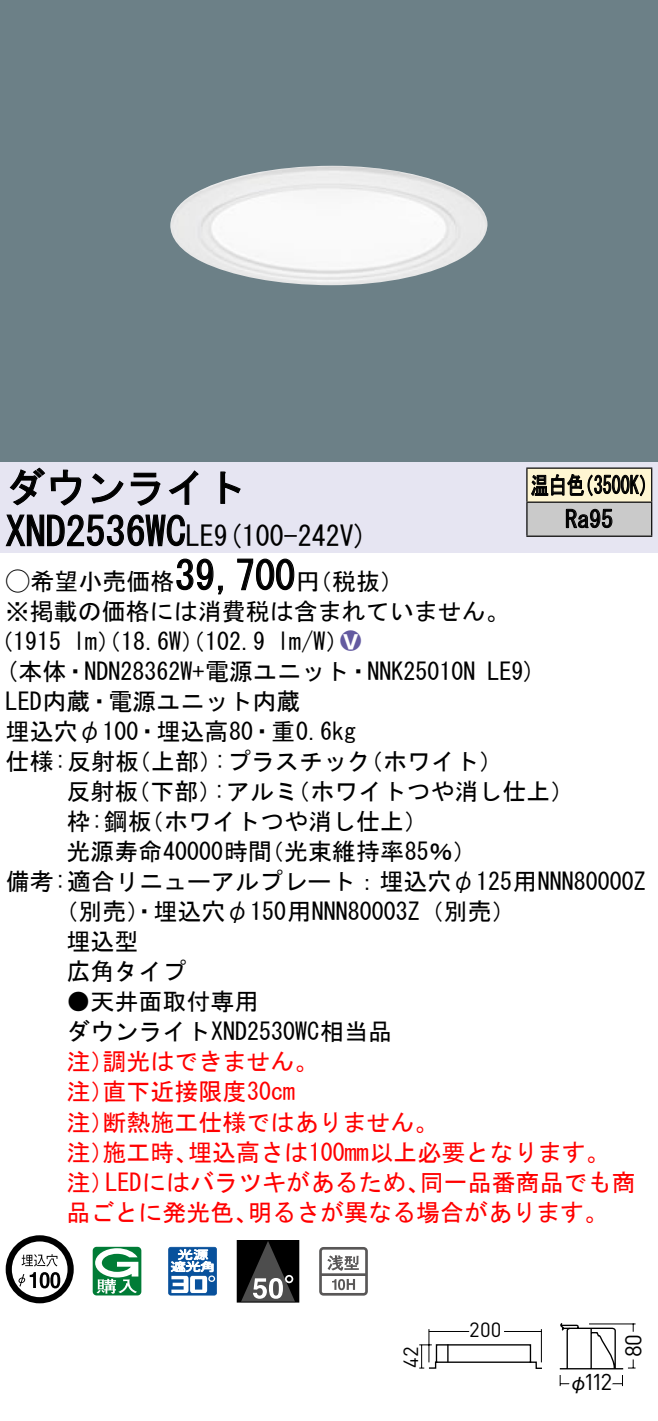
<style>
.page{position:relative;width:658px;height:1421px;background:#fff}
.page>*{position:absolute;margin:0;border:0;box-sizing:border-box;transform-origin:0 0}
.t1{font:40px "MS Gothic";color:#000}
.t2{font:28px "MS Gothic";color:#000}
.t3{font:24px/30.4px "MS Gothic";color:#000}
.t4{font:24px/30px "MS Gothic";color:#f00}
.t5{font:24px/34px "MS Gothic";color:#000;scale:.75 1}
.t6{font:24px "Ford Classification 1";color:#635aa0}
.t7{font:22.8px "DINOT";color:#000}
.t8{font:20.4px "DINOT";color:#000}
.t9{font:20px "Gothic BBB Pro Medium 90 pv RKSJ H";color:#000}
.s1{font-size:28px}
.s2{font-family:"Ford Classification 1"}
.s3{color:#fff}
</style>
<div class="page">
<div style="left:0;top:0;width:658px;height:462px;background:#6c8087"></div>
<img style="left:170px;top:166px;width:318px;height:119px">
<div style="left:0;top:462px;width:658px;height:90px;background:#e6e5f2"></div>
<svg style="left:9px;top:467px;width:73px;height:39px"></svg>
<svg style="left:91px;top:473px;width:33px;height:30px"></svg>
<svg style="left:130px;top:472px;width:30px;height:34px"></svg>
<svg style="left:168px;top:470px;width:30px;height:35px"></svg>
<svg style="left:220px;top:471px;width:21px;height:33px"></svg>
<svg style="left:5px;top:514px;width:181px;height:33px"></svg>
<svg style="left:176px;top:558px;width:47px;height:37px"></svg>
<svg style="left:237px;top:558px;width:58px;height:33px"></svg>
<svg style="left:6px;top:1235px;width:68px;height:68px"></svg>
<svg style="left:40px;top:1271px;width:10px;height:17px"></svg>
<svg style="left:50px;top:1271px;width:10px;height:17px"></svg>
<svg style="left:93px;top:1246px;width:48px;height:49px"></svg>
<svg style="left:168px;top:1246px;width:49px;height:49px"></svg>
<div style="left:237px;top:1240px;width:62px;height:61px;background:#000"></div>
<svg style="left:242px;top:1241px;width:52px;height:59px"></svg>
<div style="left:237px;top:1239px;width:62px;height:63px;border:1px solid #000"></div>
<svg style="left:319px;top:1247px;width:49px;height:48px"></svg>
<div style="left:527px;top:468px;width:124px;height:34px;background:#fff6d2"></div>
<div style="left:527px;top:502px;width:124px;height:34px;background:#cacaca"></div>
<hr style="left:526px;top:467px;width:126px;height:2px;background:#000">
<hr style="left:526px;top:468px;width:1px;height:33px;background:#000">
<hr style="left:651px;top:468px;width:1px;height:33px;background:#000">
<hr style="left:526px;top:501px;width:126px;height:2px;background:#000">
<hr style="left:526px;top:502px;width:1px;height:33px;background:#000">
<hr style="left:651px;top:502px;width:1px;height:33px;background:#000">
<hr style="left:526px;top:535px;width:126px;height:2px;background:#000">
<svg style="left:531px;top:474px;width:114px;height:23px"></svg>
<svg style="left:565px;top:508px;width:47px;height:20px"></svg>
<svg style="left:559px;top:1323px;width:77px;height:64px"></svg>
<svg style="left:419px;top:1329px;width:123px;height:40px"></svg>
<h1 class="t1" style="left:6px;top:467px;width:242px">ダウンライト</h1>
<p class="t2" style="left:214px;top:522px;width:155px">(9 100-242 (V</p>
<h1 class="t1" style="left:6px;top:511px;width:210px">XND2536WC<span class="s1">LE</span></h1>
<h1 class="t1" style="left:175px;top:555px;width:121px">39,700</h1>
<p class="t3" style="left:6px;top:566px;width:505px"><span class="s2">A</span>希望小売価格<br>※掲載の価格には消費税は含まれていません。</p>
<p class="t6" style="left:340px;top:629px;width:22px">2<span class="s3">8</span></p>
<p class="t3" style="left:296px;top:566px;width:109px">（円税抜(</p>
<p class="t3" style="left:277px;top:626px;width:73px">l m (W/</p>
<p class="t3" style="left:-11px;top:626px;width:74px">（1915</p>
<p class="t3" style="left:73px;top:626px;width:193px">lm）（18.6 ）（W 102.9</p>
<p class="t5" style="left:565px;top:468px;width:65px;text-indent:-34px">温白色<br>Ra95</p>
<p class="t5" style="left:575px;top:468px;width:109px">（3500 (K</p>
<p class="t3" style="left:6px;top:656px;width:471px">(本体・NDN28362 +W 電源ユニット・NNK25010N</p>
<p class="t3" style="left:6px;top:686px;width:296px">LED内蔵・電源ユニット内蔵</p>
<p class="t3" style="left:6px;top:716px;width:352px">埋込穴φ100・埋込高80・重0.6kg</p>
<p class="t3" style="left:359px;top:746px;width:145px">（ホワイト(</p>
<p class="t3" style="left:487px;top:656px;width:50px">LE (9</p>
<p class="t3" style="left:214px;top:746px;width:158px">:プラスチック</p>
<p class="t3" style="left:6px;top:746px;width:135px">仕様:反射板</p>
<p class="t3" style="left:127px;top:746px;width:97px">（上部）</p>
<p class="t3" style="left:66px;top:776px;width:73px">反射板</p>
<p class="t3" style="left:126px;top:776px;width:97px">（下部）</p>
<p class="t3" style="left:213px;top:776px;width:86px">:アルミ</p>
<p class="t3" style="left:286px;top:776px;width:289px">（ホワイトつや消し仕上(</p>
<p class="t3" style="left:66px;top:806px;width:87px">枠:鋼板</p>
<p class="t3" style="left:140px;top:806px;width:289px">（ホワイトつや消し仕上(</p>
<p class="t3" style="left:66px;top:836px;width:207px">光源寿命40000時間</p>
<p class="t3" style="left:6px;top:866px;width:641px">備考:適合リニューアルプレート：埋込穴φ125用NNN80000Z</p>
<p class="t3" style="left:54px;top:896px;width:463px">（別売）・埋込穴φ150用NNN80003 （Z 別売(</p>
<p class="t3" style="left:66px;top:926px;width:74px">埋込型</p>
<p class="t3" style="left:66px;top:956px;width:121px">広角タイプ</p>
<p class="t3" style="left:66px;top:986px;width:327px">●天井面取付専用<br>ダウンライトXND2530WC相当品</p>
<p class="t4" style="left:102px;top:1046px;width:217px">調光はできません。</p>
<p class="t3" style="left:260px;top:836px;width:218px">（光束維持率85％(</p>
<p class="t4" style="left:102px;top:1046px;width:194px;text-indent:-36px">注）<br>直下近接限度30cm</p>
<p class="t4" style="left:102px;top:1076px;width:337px;text-indent:-36px">注）<br>断熱施工仕様ではありません。</p>
<p class="t4" style="left:66px;top:1106px;width:49px">注）</p>
<p class="t4" style="left:188px;top:1136px;width:423px">埋込高さは100mm以上必要となります。</p>
<p class="t4" style="left:102px;top:1136px;width:97px">施工時、</p>
<p class="t4" style="left:66px;top:1136px;width:49px">注）</p>
<p class="t4" style="left:66px;top:1166px;width:49px">注）</p>
<p class="t4" style="left:105px;top:1166px;width:326px">LEDにはバラツキがあるため、</p>
<p class="t4" style="left:420px;top:1166px;width:217px">同一品番商品でも商</p>
<p class="t4" style="left:66px;top:1196px;width:194px">品ごとに発光色、</p>
<p class="t4" style="left:248px;top:1196px;width:362px">明るさが異なる場合があります。</p>
<p class="t8" style="left:397px;top:1367px;width:23px;rotate:-90deg">42</p>
<p class="t8" style="left:469px;top:1315px;width:34px">200</p>
<p class="t7" style="left:583px;top:1366px;width:30px">112</p>
<p class="t9" style="left:568px;top:1365px;width:21px">φ</p>
<p class="t7" style="left:617px;top:1357px;width:25px;rotate:-90deg">80</p>
</div>
